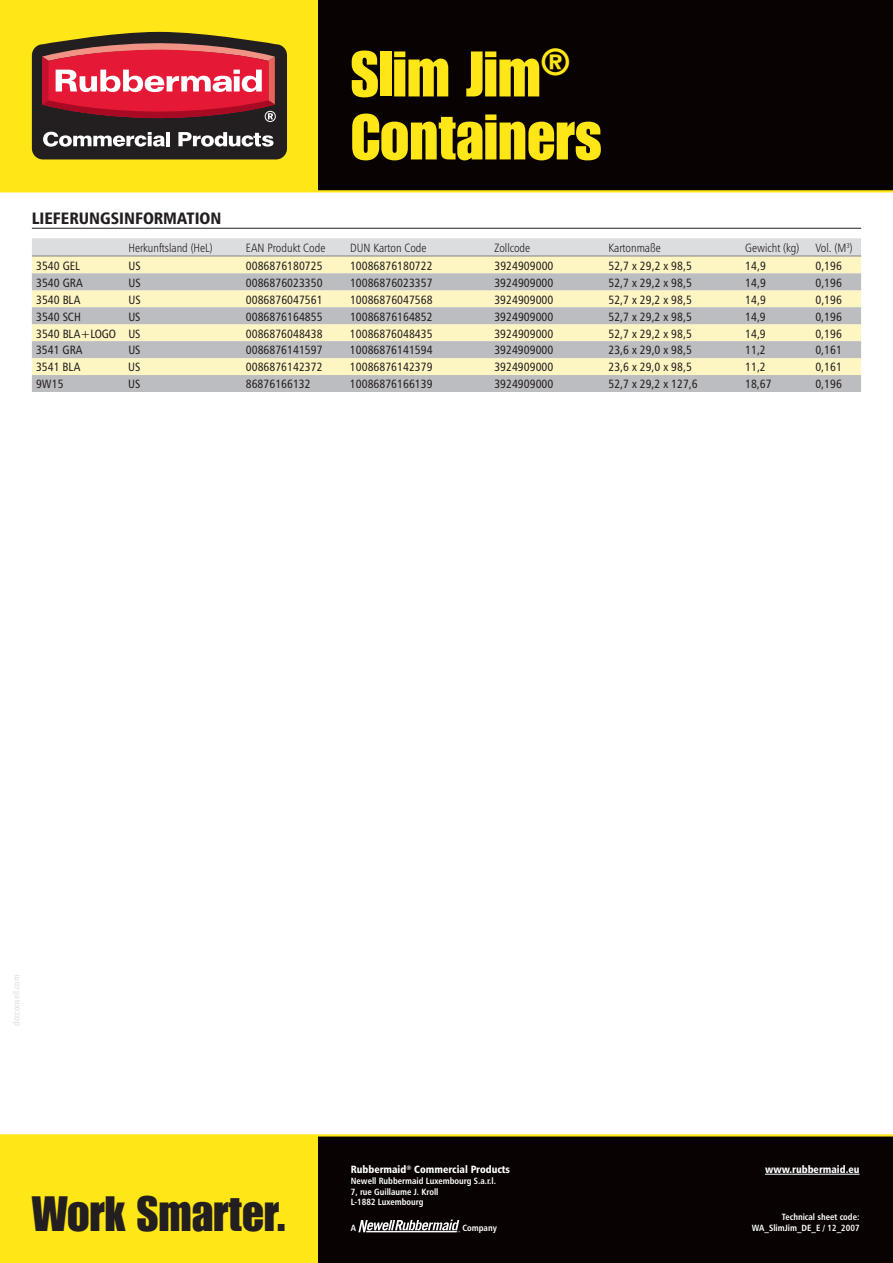
<style>
.page{position:relative;width:893px;height:1263px;background:#fff}
.page>*{position:absolute;margin:0;border:0;box-sizing:border-box;transform-origin:0 0}
.t1{font:63px/63px "Impact LT";color:#ffe616}
.t2{font:48.6px "Impact LT";color:#231f20}
.t3{font:16.5px "Humanist 777 BT Black Condensed B";color:#231f20}
.t4{font:12px "Humanist 777 BT Roman Condensed B";color:#231f20}
.t5{font:12px "Humanist 777 BT Light Condensed B";color:#231f20}
.t6{font:10.5px "Humanist 777 BT Black Condensed B";color:#fff}
.t7{font:9px/10.8px "Humanist 777 BT Bold Condensed B";color:#fff}
.t8{font:9px "Humanist 777 BT Roman Condensed B";color:#dcdddf}
</style>
<div class="page">
<div style="left:0;top:1135px;width:319px;height:128px;background:#ffe616"></div>
<div style="left:319px;top:1135px;width:574px;height:128px;background:#080302"></div>
<div style="left:0;top:0;width:319px;height:191px;background:#ffe616"></div>
<div style="left:319px;top:0;width:574px;height:191px;background:#080302"></div>
<svg style="left:32px;top:32px;width:255px;height:127px;background:#934546"></svg>
<hr style="left:0;top:190px;width:893px;height:2px;background:#ffe616">
<hr style="left:0;top:1134px;width:893px;height:2px;background:#ffe616">
<svg style="left:358px;top:1219px;width:102px;height:13px"></svg>
<hr style="left:366px;top:1231px;width:91px;height:1px;background:#fff">
<hr style="left:765px;top:1174px;width:95px;height:1px;background:#fff">
<hr style="left:32px;top:228px;width:829px;height:1px;background:#231f20">
<svg style="left:32px;top:238px;width:829px;height:18px;background:#dadadc"></svg>
<div style="left:32px;top:257px;width:829px;height:16px;background:#fef6c2"></div>
<svg style="left:32px;top:273px;width:829px;height:119px;background:#d8d5c1"></svg>
<hr style="left:32px;top:256px;width:92px;height:1px;background:#808285">
<hr style="left:124px;top:256px;width:118px;height:1px;background:#808285">
<hr style="left:242px;top:256px;width:104px;height:1px;background:#808285">
<hr style="left:346px;top:256px;width:144px;height:1px;background:#808285">
<hr style="left:490px;top:256px;width:114px;height:1px;background:#808285">
<hr style="left:604px;top:256px;width:137px;height:1px;background:#808285">
<hr style="left:741px;top:256px;width:70px;height:1px;background:#808285">
<hr style="left:811px;top:256px;width:50px;height:1px;background:#808285">
<h1 class="t1" style="left:351px;top:42px;width:252px">Slim Jim<sup>®<br></sup>Containers</h1>
<h3 class="t3" style="left:32px;top:208px;width:191px">LIEFERUNGSINFORMATION</h3>
<p class="t5" style="left:128px;top:240px;width:86px">Herkunftsland (HeL)</p>
<p class="t5" style="left:246px;top:240px;width:81px">EAN Produkt Code</p>
<p class="t5" style="left:350px;top:240px;width:78px">DUN Karton Code</p>
<p class="t5" style="left:494px;top:240px;width:37px">Zollcode</p>
<p class="t5" style="left:608px;top:240px;width:54px">Kartonmaße</p>
<p class="t5" style="left:745px;top:240px;width:56px">Gewicht (kg)</p>
<p class="t5" style="left:815px;top:240px;width:39px">Vol. (M<sup>3</sup>)</p>
<p class="t4" style="left:36px;top:258px;width:45px">3540 GEL</p>
<p class="t4" style="left:128px;top:258px;width:14px">US</p>
<p class="t4" style="left:246px;top:258px;width:78px">0086876180725</p>
<p class="t4" style="left:350px;top:258px;width:84px">10086876180722</p>
<p class="t4" style="left:494px;top:258px;width:61px">3924909000</p>
<p class="t4" style="left:608px;top:258px;width:85px">52,7 x 29,2 x 98,5</p>
<p class="t4" style="left:745px;top:258px;width:22px">14,9</p>
<p class="t4" style="left:815px;top:258px;width:28px">0,196</p>
<p class="t4" style="left:36px;top:275px;width:48px">3540 GRA</p>
<p class="t4" style="left:128px;top:275px;width:14px">US</p>
<p class="t4" style="left:246px;top:275px;width:78px">0086876023350</p>
<p class="t4" style="left:350px;top:275px;width:84px">10086876023357</p>
<p class="t4" style="left:494px;top:275px;width:61px">3924909000</p>
<p class="t4" style="left:608px;top:275px;width:85px">52,7 x 29,2 x 98,5</p>
<p class="t4" style="left:745px;top:275px;width:22px">14,9</p>
<p class="t4" style="left:815px;top:275px;width:28px">0,196</p>
<p class="t4" style="left:36px;top:292px;width:46px">3540 BLA</p>
<p class="t4" style="left:128px;top:292px;width:14px">US</p>
<p class="t4" style="left:246px;top:292px;width:78px">0086876047561</p>
<p class="t4" style="left:350px;top:292px;width:84px">10086876047568</p>
<p class="t4" style="left:494px;top:292px;width:61px">3924909000</p>
<p class="t4" style="left:608px;top:292px;width:85px">52,7 x 29,2 x 98,5</p>
<p class="t4" style="left:745px;top:292px;width:22px">14,9</p>
<p class="t4" style="left:815px;top:292px;width:28px">0,196</p>
<p class="t4" style="left:36px;top:309px;width:46px">3540 SCH</p>
<p class="t4" style="left:128px;top:309px;width:14px">US</p>
<p class="t4" style="left:246px;top:309px;width:78px">0086876164855</p>
<p class="t4" style="left:350px;top:309px;width:84px">10086876164852</p>
<p class="t4" style="left:494px;top:309px;width:61px">3924909000</p>
<p class="t4" style="left:608px;top:309px;width:85px">52,7 x 29,2 x 98,5</p>
<p class="t4" style="left:745px;top:309px;width:22px">14,9</p>
<p class="t4" style="left:815px;top:309px;width:28px">0,196</p>
<p class="t4" style="left:36px;top:326px;width:106px">3540 BLA+LOGO US</p>
<p class="t4" style="left:246px;top:326px;width:78px">0086876048438</p>
<p class="t4" style="left:350px;top:326px;width:84px">10086876048435</p>
<p class="t4" style="left:494px;top:326px;width:61px">3924909000</p>
<p class="t4" style="left:608px;top:326px;width:85px">52,7 x 29,2 x 98,5</p>
<p class="t4" style="left:745px;top:326px;width:22px">14,9</p>
<p class="t4" style="left:815px;top:326px;width:28px">0,196</p>
<p class="t4" style="left:36px;top:343px;width:48px">3541 GRA</p>
<p class="t4" style="left:128px;top:343px;width:14px">US</p>
<p class="t4" style="left:246px;top:343px;width:78px">0086876141597</p>
<p class="t4" style="left:350px;top:343px;width:84px">10086876141594</p>
<p class="t4" style="left:494px;top:343px;width:61px">3924909000</p>
<p class="t4" style="left:608px;top:343px;width:85px">23,6 x 29,0 x 98,5</p>
<p class="t4" style="left:745px;top:343px;width:22px">11,2</p>
<p class="t4" style="left:815px;top:343px;width:28px">0,161</p>
<p class="t4" style="left:36px;top:360px;width:46px">3541 BLA</p>
<p class="t4" style="left:128px;top:360px;width:14px">US</p>
<p class="t4" style="left:246px;top:360px;width:78px">0086876142372</p>
<p class="t4" style="left:350px;top:360px;width:84px">10086876142379</p>
<p class="t4" style="left:494px;top:360px;width:61px">3924909000</p>
<p class="t4" style="left:608px;top:360px;width:85px">23,6 x 29,0 x 98,5</p>
<p class="t4" style="left:745px;top:360px;width:22px">11,2</p>
<p class="t4" style="left:815px;top:360px;width:28px">0,161</p>
<p class="t4" style="left:36px;top:377px;width:29px">9W15</p>
<p class="t4" style="left:128px;top:377px;width:14px">US</p>
<p class="t4" style="left:246px;top:377px;width:66px">86876166132</p>
<p class="t4" style="left:350px;top:377px;width:84px">10086876166139</p>
<p class="t4" style="left:494px;top:377px;width:61px">3924909000</p>
<p class="t4" style="left:608px;top:377px;width:91px">52,7 x 29,2 x 127,6</p>
<p class="t4" style="left:745px;top:377px;width:28px">18,67</p>
<p class="t4" style="left:815px;top:377px;width:28px">0,196</p>
<p class="t8" style="left:11px;top:1026px;width:53px;rotate:-90deg">dccconseil.com</p>
<h2 class="t2" style="left:32px;top:1185px;width:257px">Work Smarter.</h2>
<p class="t6" style="left:351px;top:1163px;width:161px">Rubbermaid<sup>®</sup> Commercial Products</p>
<p class="t7" style="left:351px;top:1175px;width:147px">Newell Rubbermaid Luxembourg S.a.r.l.<br>7, rue Guillaume J. Kroll<br>L-1882 Luxembourg</p>
<p class="t7" style="left:351px;top:1222px;width:7px">A</p>
<p class="t7" style="left:462px;top:1222px;width:36px">Company</p>
<p class="t6" style="left:765px;top:1163px;width:96px">www.rubbermaid.eu</p>
<p class="t7" style="left:752px;top:1211px;width:109px;text-align:right">Technical sheet code:<br>WA_SlimJim_DE_E / 12_2007</p>
</div>
